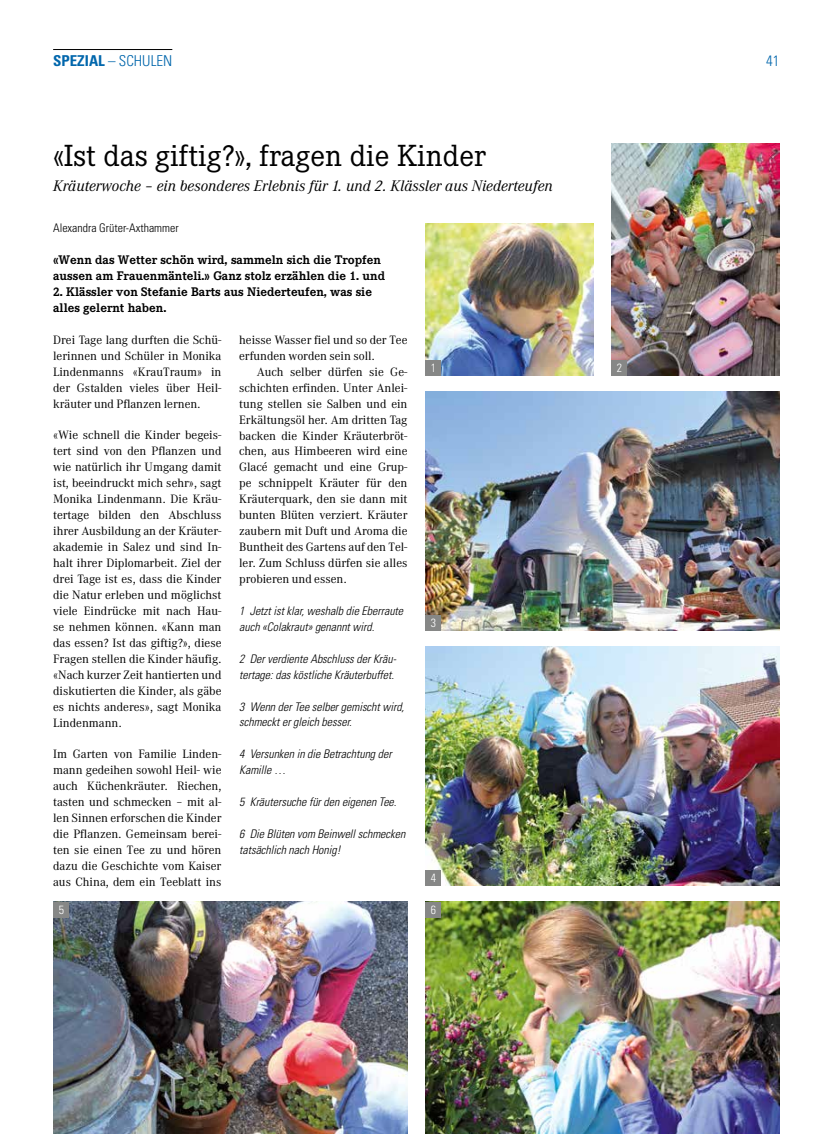
<style>
.page{position:relative;width:815px;height:1134px;background:#fff}
.page>*{position:absolute;margin:0;border:0;box-sizing:border-box;transform-origin:0 0}
.t1{font:30px "Corporate EBQ";color:#000}
.t2{font:italic 15px "Corporate ABQ";color:#000}
.t3{font:300 condensed 15px "Univers LT Std";color:#0066ac}
.t4{font:700 12.25px/16px "Corporate EBQ";color:#000}
.t5{font:11.88px/16px "Corporate ABQ";color:#000;text-align:justify}
.t6{font:italic 300 condensed 11.88px/16px "Univers LT Std";color:#000}
.t7{font:300 condensed 11.88px "Univers LT Std";color:#000}
.t8{font:300 condensed 11.88px "Univers LT Std";color:#fff}
.s1{font-weight:700}
</style>
<div class="page">
<hr style="left:53px;top:49px;width:119px;height:1px;background:#000">
<img style="left:611px;top:144px;width:169px;height:232px">
<img style="left:425px;top:902px;width:355px;height:232px">
<img style="left:425px;top:647px;width:355px;height:239px">
<img style="left:425px;top:223px;width:169px;height:153px">
<img style="left:425px;top:392px;width:355px;height:239px">
<div style="left:425px;top:360px;width:16px;height:16px;background:#868786"></div>
<div style="left:611px;top:360px;width:16px;height:16px;background:#868786"></div>
<div style="left:425px;top:615px;width:16px;height:16px;background:#868786"></div>
<div style="left:425px;top:870px;width:16px;height:16px;background:#868786"></div>
<img style="left:53px;top:902px;width:354px;height:232px">
<div style="left:53px;top:902px;width:16px;height:16px;background:#868786"></div>
<div style="left:425px;top:902px;width:16px;height:16px;background:#868786"></div>
<p class="t3" style="left:53px;top:51px;width:121px"><span class="s1">SPEZIAL</span> – SCHULEN</p>
<p class="t3" style="left:766px;top:51px;width:15px">41</p>
<h1 class="t1" style="left:53px;top:138px;width:434px">«Ist das giftig?», fragen die Kinder</h1>
<p class="t2" style="left:53px;top:176px;width:501px">Kräuterwoche – ein besonderes Erlebnis für 1. und 2. Klässler aus Niederteufen</p>
<p class="t7" style="left:53px;top:221px;width:127px">Alexandra Grüter-Axthammer</p>
<p class="t4" style="left:53px;top:252px;width:333px">«Wenn das Wetter schön wird, sammeln sich die Tropfen aussen am Frauenmänteli.» Ganz stolz erzählen die 1. und</p>
<p class="t4" style="left:53px;top:284px;width:320px">2. Klässler von Stefanie Barts aus Niederteufen, was sie alles gelernt haben.</p>
<p class="t5" style="left:53px;top:332px;width:170px">Drei Tage lang durften die Schü&shy;lerinnen und Schüler in Monika Lindenmanns «KrauTraum» in der Gstalden vieles über Heil&shy;kräuter und Pflanzen lernen.</p>
<p class="t5" style="left:53px;top:427px;width:170px">«Wie schnell die Kinder begeis&shy;tert sind von den Pflanzen und wie natürlich ihr Umgang damit ist, beeindruckt mich sehr», sagt Monika Lindenmann. Die Kräu&shy;tertage bilden den Abschluss ihrer Ausbildung an der Kräuter&shy;akademie in Salez und sind In&shy;halt ihrer Diplomarbeit. Ziel der drei Tage ist es, dass die Kinder die Natur erleben und möglichst viele Eindrücke mit nach Hau&shy;se nehmen können. «Kann man das essen? Ist das giftig?», diese Fragen stellen die Kinder häufig. «Nach kurzer Zeit hantierten und diskutierten die Kinder, als gäbe es nichts anderes», sagt Monika Lindenmann.</p>
<p class="t5" style="left:53px;top:746px;width:170px">Im Garten von Familie Linden&shy;mann gedeihen sowohl Heil- wie auch Küchenkräuter. Riechen, tasten und schmecken – mit al&shy;len Sinnen erforschen die Kinder die Pflanzen. Gemeinsam berei&shy;ten sie einen Tee zu und hören dazu die Geschichte vom Kaiser aus China, dem ein Teeblatt ins</p>
<p class="t5" style="left:239px;top:332px;width:170px">heisse Wasser fiel und so der Tee erfunden worden sein soll.</p>
<p class="t5" style="left:239px;top:364px;width:170px;text-indent:18px">Auch selber dürfen sie Ge&shy;schichten erfinden. Unter Anlei&shy;tung stellen sie Salben und ein Erkältungsöl her. Am dritten Tag backen die Kinder Kräuterbröt&shy;chen, aus Himbeeren wird eine Glacé gemacht und eine Grup&shy;pe schnippelt Kräuter für den Kräuterquark, den sie dann mit bunten Blüten verziert. Kräuter zaubern mit Duft und Aroma die Buntheit des Gartens auf den Tel&shy;ler. Zum Schluss dürfen sie alles probieren und essen.</p>
<p class="t6" style="left:239px;top:603px;width:166px">1 Jetzt ist klar, weshalb die Eberraute auch «Colakraut» genannt wird.</p>
<p class="t6" style="left:239px;top:651px;width:159px">2 Der verdiente Abschluss der Kräu&shy;tertage: das köstliche Kräuterbuffet.</p>
<p class="t6" style="left:239px;top:698px;width:167px">3 Wenn der Tee selber gemischt wird, schmeckt er gleich besser.</p>
<p class="t6" style="left:239px;top:746px;width:154px">4 Versunken in die Betrachtung der<br>Kamille …</p>
<p class="t6" style="left:239px;top:794px;width:159px">5 Kräutersuche für den eigenen Tee.</p>
<p class="t6" style="left:239px;top:826px;width:168px">6 Die Blüten vom Beinwell schmecken tatsächlich nach Honig!</p>
<p class="t8" style="left:431px;top:360px;width:7px">1</p>
<p class="t8" style="left:617px;top:360px;width:7px">2</p>
<p class="t8" style="left:431px;top:616px;width:7px">3</p>
<p class="t8" style="left:431px;top:871px;width:7px">4</p>
<p class="t8" style="left:59px;top:903px;width:7px">5</p>
<p class="t8" style="left:431px;top:903px;width:7px">6</p>
</div>
